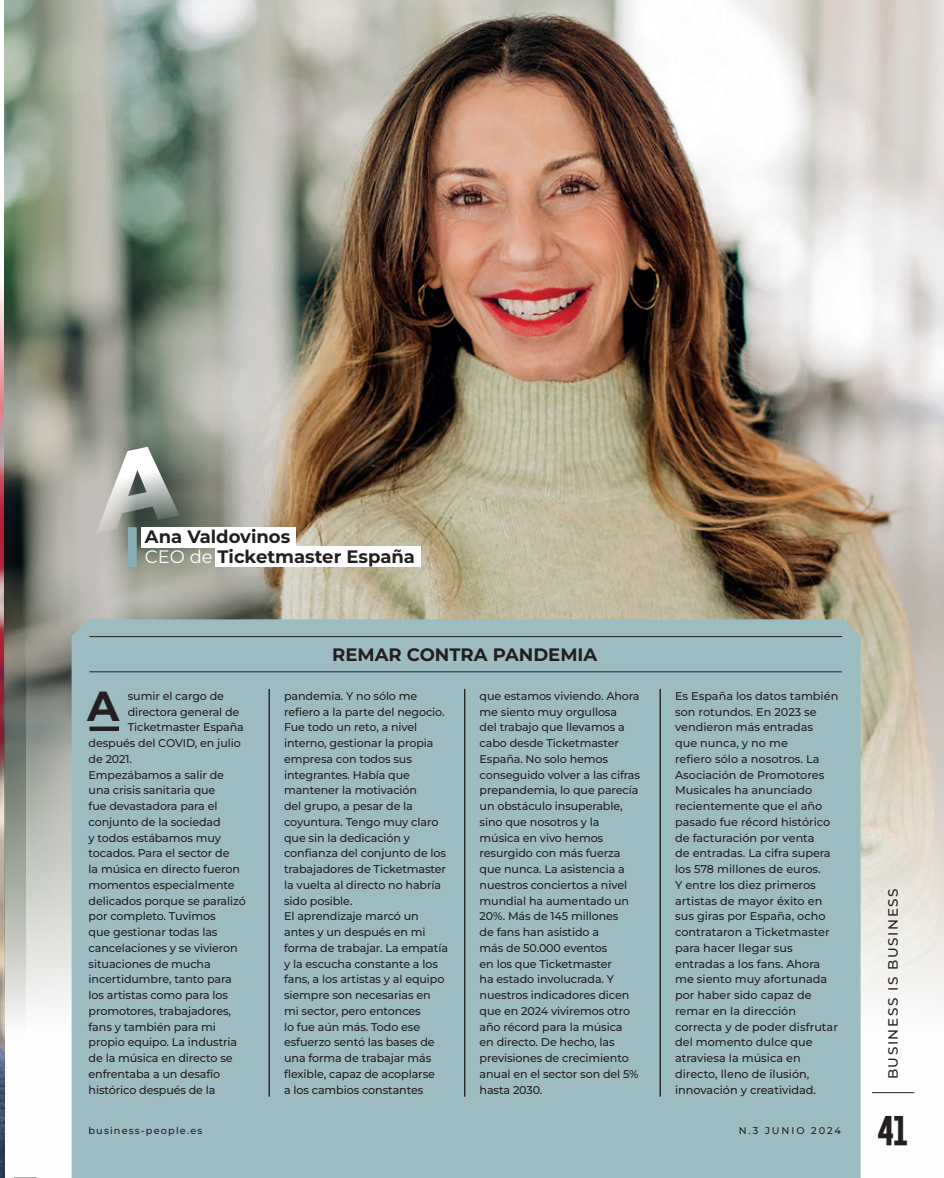
<style>
.page{position:relative;width:944px;height:1178px;background:#fff}
.page>*{position:absolute;margin:0;border:0;box-sizing:border-box;transform-origin:0 0}
.t1{font:700 42px "Montserrat";color:#231f20}
.t2{font:700 30px "Gobold";color:#231f20}
.t3{font:700 18px/19.5px "Montserrat";color:#231f20}
.t4{font:500 13.5px "Montserrat";letter-spacing:.12em;color:#231f20}
.t5{font:500 11.25px/15.8px "Montserrat";letter-spacing:-.01em;color:#231f20}
.t6{font:500 9.75px "Montserrat";letter-spacing:.12em;color:#231f20}
.t7{font:500 9.75px "Montserrat";letter-spacing:.2em;color:#231f20}
.s1{font-weight:400;color:#fff}
</style>
<div class="page">
<img style="left:0;top:289px;width:4px;height:888px">
<img style="left:4px;top:0;width:940px;height:1178px">
<div style="left:128px;top:527px;width:9px;height:40px;background:#88afb6"></div>
<div style="left:215px;top:546px;width:206px;height:21px;background:#fff"></div>
<div style="left:141px;top:527px;width:155px;height:21px;background:#fff"></div>
<div style="left:72px;top:619px;width:789px;height:559px;background:#9dbcc2"></div>
<hr style="left:89px;top:671px;width:753px;height:1px;background:#231f20">
<hr style="left:89px;top:636px;width:753px;height:1px;background:#231f20">
<hr style="left:872px;top:1092px;width:42px;height:1px;background:#231f20">
<div style="left:89px;top:726px;width:30px;height:5px;background:#231f20"></div>
<hr style="left:269px;top:689px;width:1px;height:407px;background:#231f20">
<hr style="left:464px;top:689px;width:1px;height:407px;background:#231f20">
<hr style="left:660px;top:689px;width:1px;height:407px;background:#231f20">
<svg style="left:96px;top:440px;width:84px;height:94px"></svg>
<p class="t3" style="left:145px;top:526px;width:272px">Ana Valdovinos<br><span class="s1">CEO de</span> Ticketmaster España</p>
<p class="t5" style="left:128px;top:687px;width:98px">sumir el cargo de</p>
<p class="t5" style="left:128px;top:703px;width:113px">directora general de</p>
<p class="t5" style="left:128px;top:719px;width:118px">Ticketmaster España</p>
<p class="t5" style="left:89px;top:735px;width:154px">después del COVID, en julio</p>
<p class="t5" style="left:89px;top:750px;width:45px">de 2021.</p>
<p class="t5" style="left:89px;top:766px;width:137px">Empezábamos a salir de</p>
<p class="t5" style="left:89px;top:782px;width:128px">una crisis sanitaria que</p>
<p class="t5" style="left:89px;top:798px;width:130px">fue devastadora para el</p>
<p class="t5" style="left:89px;top:813px;width:134px">conjunto de la sociedad</p>
<p class="t5" style="left:89px;top:829px;width:134px">y todos estábamos muy</p>
<p class="t5" style="left:89px;top:845px;width:142px">tocados. Para el sector de</p>
<p class="t5" style="left:89px;top:861px;width:153px">la música en directo fueron</p>
<p class="t5" style="left:89px;top:876px;width:148px">momentos especialmente</p>
<p class="t5" style="left:89px;top:892px;width:159px">delicados porque se paralizó</p>
<p class="t5" style="left:89px;top:908px;width:129px">por completo. Tuvimos</p>
<p class="t5" style="left:89px;top:924px;width:130px">que gestionar todas las</p>
<p class="t5" style="left:89px;top:939px;width:151px">cancelaciones y se vivieron</p>
<p class="t5" style="left:89px;top:955px;width:124px">situaciones de mucha</p>
<p class="t5" style="left:89px;top:971px;width:145px">incertidumbre, tanto para</p>
<p class="t5" style="left:89px;top:987px;width:141px">los artistas como para los</p>
<p class="t5" style="left:89px;top:1002px;width:144px">promotores, trabajadores,</p>
<p class="t5" style="left:89px;top:1018px;width:129px">fans y también para mi</p>
<p class="t5" style="left:89px;top:1034px;width:150px">propio equipo. La industria</p>
<p class="t5" style="left:89px;top:1050px;width:146px">de la música en directo se</p>
<p class="t5" style="left:89px;top:1065px;width:133px">enfrentaba a un desafío</p>
<p class="t5" style="left:89px;top:1081px;width:128px">histórico después de la</p>
<p class="t1" style="left:87px;top:676px;width:34px">A</p>
<p class="t3" style="left:332px;top:644px;width:267px">REMAR CONTRA PANDEMIA</p>
<p class="t5" style="left:284px;top:687px;width:165px">pandemia. Y no sólo me refiero a la parte del negocio.<br>Fue todo un reto, a nivel interno, gestionar la propia empresa con todos sus integrantes. Había que mantener la motivación<br>del grupo, a pesar de la coyuntura. Tengo muy claro que sin la dedicación y confianza del conjunto de los trabajadores de Ticketmaster la vuelta al directo no habría sido posible.<br>El aprendizaje marcó un antes y un después en mi forma de trabajar. La empatía y la escucha constante a los fans, a los artistas y al equipo siempre son necesarias en mi sector, pero entonces<br>lo fue aún más. Todo ese esfuerzo sentó las bases de una forma de trabajar más flexible, capaz de acoplarse<br>a los cambios constantes</p>
<p class="t5" style="left:480px;top:687px;width:162px">que estamos viviendo. Ahora me siento muy orgullosa<br>del trabajo que llevamos a cabo desde Ticketmaster<br>España. No solo hemos conseguido volver a las cifras prepandemia, lo que parecía un obstáculo insuperable, sino que nosotros y la música en vivo hemos resurgido con más fuerza que nunca. La asistencia a nuestros conciertos a nivel mundial ha aumentado un<br>20%. Más de 145 millones<br>de fans han asistido a<br>más de 50.000 eventos<br>en los que Ticketmaster<br>ha estado involucrada. Y nuestros indicadores dicen que en 2024 viviremos otro año récord para la música<br>en directo. De hecho, las previsiones de crecimiento anual en el sector son del 5% hasta 2030.</p>
<p class="t5" style="left:675px;top:687px;width:165px">Es España los datos también son rotundos. En 2023 se vendieron más entradas<br>que nunca, y no me<br>refiero sólo a nosotros. La<br>Asociación de Promotores<br>Musicales ha anunciado recientemente que el año pasado fue récord histórico de facturación por venta<br>de entradas. La cifra supera los 578 millones de euros.<br>Y entre los diez primeros artistas de mayor éxito en sus giras por España, ocho contrataron a Ticketmaster para hacer llegar sus entradas a los fans. Ahora me siento muy afortunada por haber sido capaz de remar en la dirección correcta y de poder disfrutar del momento dulce que atraviesa la música en directo, lleno de ilusión, innovación y creatividad.</p>
<p class="t6" style="left:88px;top:1124px;width:115px">business-people.es</p>
<p class="t7" style="left:739px;top:1124px;width:104px">N.3 JUNIO 2024</p>
<p class="t4" style="left:883px;top:1079px;width:193px;rotate:-90deg">BUSINESS IS BUSINESS</p>
<p class="t2" style="left:877px;top:1111px;width:33px">41</p>
</div>
